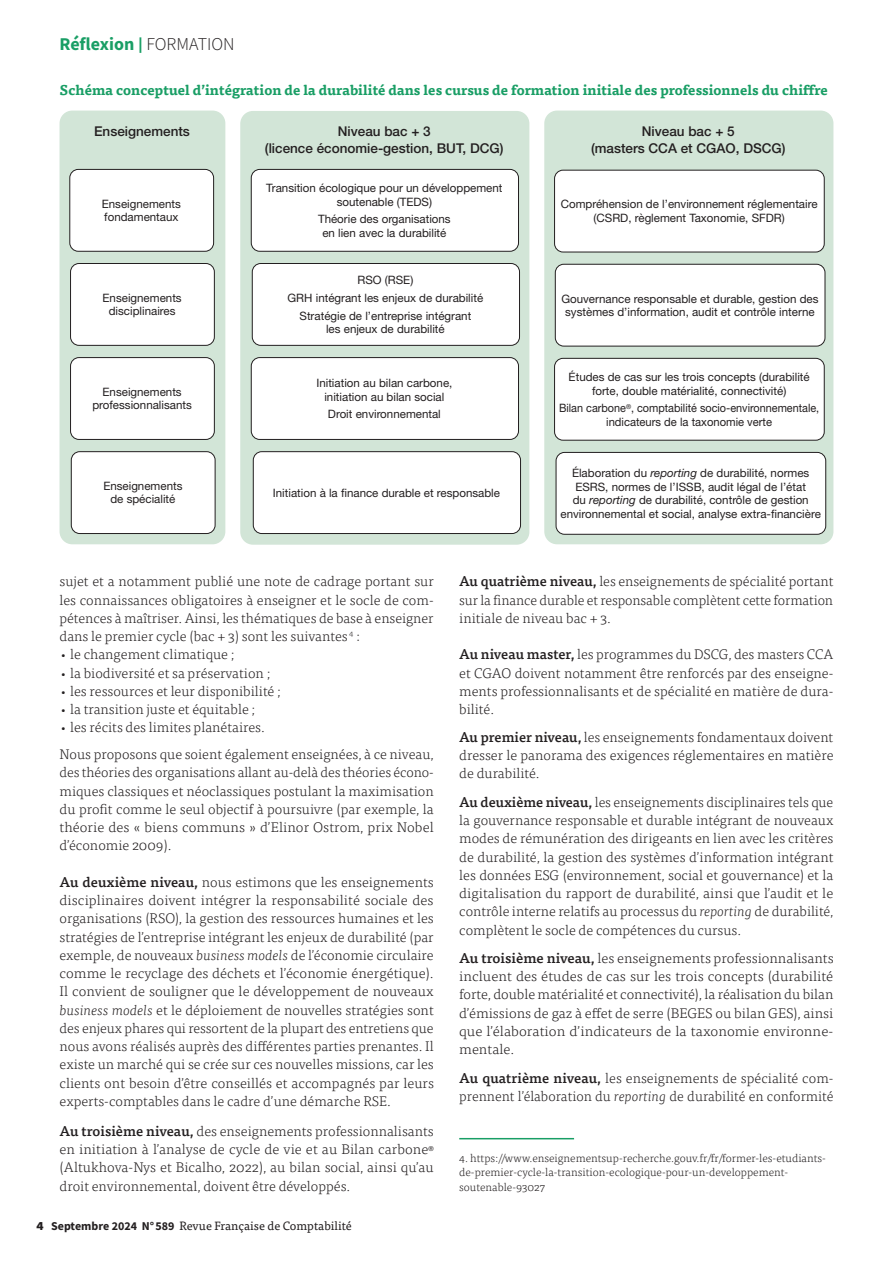
<style>
.page{position:relative;width:893px;height:1263px;background:#fff}
.page>*{position:absolute;margin:0;border:0;box-sizing:border-box;transform-origin:0 0}
.t1{font:700 18px "Source Sans Pro";color:#199e65}
.Texte_OK{font:300 13.95px/18.3px "Tisa Pro";color:#231f20;text-align:justify}
.Texte_OK-2{font:700 13.95px "Tisa Pro";color:#199e65}
.t2{font:500 13.5px "Helvetica Neue LT Std";color:#231f20}
.t3{font:12px "Tisa Pro";color:#231f20}
.t4{font:11.55px/13.5px "Helvetica Neue LT Std";color:#231f20;text-align:center}
.t5{font:11.55px/13.5px "Helvetica Neue LT Std";color:#231f20;text-align:center;scale:.94 1}
.Notes{font:300 11.25px/14.2px "Tisa Pro";color:#231f20}
.s1{font-size:15.45px}
.s2{font-weight:300;color:#231f20}
.s3{font-style:italic}
.s4{font-weight:500}
.s5{font-family:"Source Sans Pro";font-weight:700;font-size:15px}
.s6{font-family:"Source Sans Pro";font-weight:700}
</style>
<div class="page">
<div style="left:60px;top:111px;width:165px;height:433px;background:#d2e5d7;border-radius:13px"></div>
<div style="left:240px;top:111px;width:289px;height:434px;background:#d2e5d7;border-radius:13px"></div>
<div style="left:544px;top:111px;width:289px;height:433px;background:#d2e5d7;border-radius:13px"></div>
<div style="left:70px;top:169px;width:144px;height:82px;background:#fff;border-radius:9px"></div>
<div style="left:69px;top:169px;width:145px;height:83px;border:1px solid #231f20;border-radius:9px"></div>
<div style="left:251px;top:169px;width:267px;height:82px;background:#fff;border-radius:9px"></div>
<div style="left:251px;top:169px;width:268px;height:83px;border:1px solid #231f20;border-radius:9px"></div>
<div style="left:555px;top:170px;width:269px;height:82px;background:#fff;border-radius:9px"></div>
<div style="left:554px;top:170px;width:271px;height:82px;border:1px solid #231f20;border-radius:9px"></div>
<div style="left:252px;top:263px;width:267px;height:82px;background:#fff;border-radius:9px"></div>
<div style="left:252px;top:263px;width:268px;height:83px;border:1px solid #231f20;border-radius:9px"></div>
<div style="left:555px;top:264px;width:270px;height:82px;background:#fff;border-radius:9px"></div>
<div style="left:555px;top:264px;width:270px;height:82px;border:1px solid #231f20;border-radius:9px"></div>
<div style="left:251px;top:358px;width:267px;height:81px;background:#fff;border-radius:9px"></div>
<div style="left:251px;top:357px;width:268px;height:83px;border:1px solid #231f20;border-radius:9px"></div>
<div style="left:555px;top:358px;width:269px;height:82px;background:#fff;border-radius:9px"></div>
<div style="left:554px;top:358px;width:271px;height:83px;border:1px solid #231f20;border-radius:9px"></div>
<div style="left:253px;top:452px;width:267px;height:81px;background:#fff;border-radius:9px"></div>
<div style="left:253px;top:451px;width:268px;height:83px;border:1px solid #231f20;border-radius:9px"></div>
<div style="left:556px;top:452px;width:270px;height:82px;background:#fff;border-radius:9px"></div>
<div style="left:556px;top:452px;width:270px;height:83px;border:1px solid #231f20;border-radius:9px"></div>
<div style="left:71px;top:263px;width:143px;height:82px;background:#fff;border-radius:9px"></div>
<div style="left:70px;top:263px;width:145px;height:83px;border:1px solid #231f20;border-radius:9px"></div>
<div style="left:71px;top:358px;width:143px;height:81px;background:#fff;border-radius:9px"></div>
<div style="left:70px;top:357px;width:145px;height:83px;border:1px solid #231f20;border-radius:9px"></div>
<div style="left:71px;top:452px;width:144px;height:81px;background:#fff;border-radius:9px"></div>
<div style="left:71px;top:451px;width:144px;height:83px;border:1px solid #231f20;border-radius:9px"></div>
<hr style="left:459px;top:1138px;width:115px;height:1px;background:#199e65">
<p class="t1" style="left:60px;top:32px;width:177px">Réflexion <span class="s1">|</span> <span class="s2">FORMATION</span></p>
<p class="Texte_OK-2" style="left:60px;top:79px;width:770px">Schéma conceptuel d’intégration de la durabilité dans les cursus de formation initiale des professionnels du chiffre</p>
<p class="t2" style="left:94px;top:123px;width:97px">Enseignements</p>
<p class="t2" style="left:338px;top:124px;width:94px">Niveau bac + 3</p>
<p class="t2" style="left:265px;top:140px;width:240px">(licence économie-gestion, BUT, DCG)</p>
<p class="t2" style="left:642px;top:123px;width:94px">Niveau bac + 5</p>
<p class="t2" style="left:591px;top:140px;width:196px">(masters CCA et CGAO, DSCG)</p>
<p class="t4" style="left:102px;top:197px;width:81px;text-align:left">Enseignements fondamentaux</p>
<p class="t4" style="left:103px;top:291px;width:81px">Enseignements disciplinaires</p>
<p class="t4" style="left:92px;top:385px;width:101px">Enseignements professionnalisants</p>
<p class="t4" style="left:103px;top:479px;width:81px">Enseignements de spécialité</p>
<p class="t4" style="left:266px;top:181px;width:238px">Transition écologique pour un développement soutenable (TEDS)</p>
<p class="t4" style="left:318px;top:212px;width:134px">Théorie des organisations en lien avec la durabilité</p>
<p class="t4" style="left:357px;top:273px;width:57px">RSO (RSE)</p>
<p class="t4" style="left:288px;top:291px;width:197px">GRH intégrant les enjeux de durabilité</p>
<p class="t4" style="left:299px;top:309px;width:173px">Stratégie de l’entreprise intégrant les enjeux de durabilité</p>
<p class="t4" style="left:316px;top:376px;width:138px">Initiation au bilan carbone, initiation au bilan social</p>
<p class="t4" style="left:328px;top:407px;width:114px">Droit environnemental</p>
<p class="t4" style="left:273px;top:486px;width:229px">Initiation à la finance durable et responsable</p>
<p class="t4" style="left:561px;top:197px;width:258px">Compréhension de l’environnement réglementaire (CSRD, règlement Taxonomie, SFDR)</p>
<p class="t4" style="left:561px;top:292px;width:259px">Gouvernance responsable et durable, gestion des systèmes d’information, audit et contrôle interne</p>
<p class="t4" style="left:569px;top:370px;width:243px">Études de cas sur les trois concepts (durabilité forte, double matérialité, connectivité)</p>
<p class="t5" style="left:559px;top:401px;width:278px">Bilan carbone<sup>®</sup>, comptabilité socio-environnementale, indicateurs de la taxonomie verte</p>
<p class="t4" style="left:560px;top:466px;width:262px">Élaboration du <span class="s3">reporting</span> de durabilité, normes ESRS, normes de l’ISSB, audit légal de l’état<br>du <span class="s3">reporting</span> de durabilité, contrôle de gestion environnemental et social, analyse extra-financière</p>
<p class="Texte_OK" style="left:60px;top:572px;width:376px">sujet et a notamment publié une note de cadrage portant sur les connaissances obligatoires à enseigner et le socle de com&shy;pétences à maîtriser. Ainsi, les thématiques de base à enseigner dans le premier cycle (bac + 3) sont les suivantes <sup>4</sup> :</p>
<p class="Texte_OK" style="left:60px;top:645px;width:176px">• le changement climatique ;</p>
<p class="Texte_OK" style="left:60px;top:663px;width:212px">• la biodiversité et sa préservation ;</p>
<p class="Texte_OK" style="left:60px;top:681px;width:223px">• les ressources et leur disponibilité ;</p>
<p class="Texte_OK" style="left:60px;top:699px;width:197px">• la transition juste et équitable ;</p>
<p class="Texte_OK" style="left:60px;top:718px;width:207px">• les récits des limites planétaires.</p>
<p class="Texte_OK" style="left:60px;top:744px;width:376px">Nous proposons que soient également enseignées, à ce niveau, des théories des organisations allant au-delà des théories écono&shy;miques classiques et néoclassiques postulant la maximisation du profit comme le seul objectif à poursuivre (par exemple, la théorie des « biens communs » d’Elinor Ostrom, prix Nobel d’économie 2009).</p>
<p class="Texte_OK" style="left:60px;top:872px;width:376px"><span class="s4">Au deuxième niveau,</span> nous estimons que les enseignements disciplinaires doivent intégrer la responsabilité sociale des organisations (RSO), la gestion des ressources humaines et les stratégies de l’entreprise intégrant les enjeux de durabilité (par exemple, de nouveaux <span class="s3">business models</span> de l’économie circulaire comme le recyclage des déchets et l’économie énergétique).<br>Il convient de souligner que le développement de nouveaux <span class="s3">business models</span> et le déploiement de nouvelles stratégies sont des enjeux phares qui ressortent de la plupart des entretiens que nous avons réalisés auprès des différentes parties prenantes. Il existe un marché qui se crée sur ces nouvelles missions, car les clients ont besoin d’être conseillés et accompagnés par leurs experts-comptables dans le cadre d’une démarche RSE.</p>
<p class="Texte_OK" style="left:60px;top:1121px;width:376px"><span class="s4">Au troisième niveau,</span> des enseignements professionnalisants en initiation à l’analyse de cycle de vie et au Bilan carbone<sup>® </sup>(Altukhova-Nys et Bicalho, 2022), au bilan social, ainsi qu’au droit environnemental, doivent être développés.</p>
<p class="t3" style="left:36px;top:1217px;width:317px"><span class="s5">4</span> <span class="s6">Septembre 2024 N°589</span> Revue Française de Comptabilité</p>
<p class="Texte_OK" style="left:459px;top:572px;width:376px"><span class="s4">Au quatrième niveau,</span> les enseignements de spécialité portant sur la finance durable et responsable complètent cette formation initiale de niveau bac + 3.</p>
<p class="Texte_OK" style="left:459px;top:645px;width:376px"><span class="s4">Au niveau master,</span> les programmes du DSCG, des masters CCA et CGAO doivent notamment être renforcés par des enseigne&shy;ments professionnalisants et de spécialité en matière de dura&shy;bilité.</p>
<p class="Texte_OK" style="left:459px;top:727px;width:376px"><span class="s4">Au premier niveau,</span> les enseignements fondamentaux doivent dresser le panorama des exigences réglementaires en matière de durabilité.</p>
<p class="Texte_OK" style="left:459px;top:792px;width:376px"><span class="s4">Au deuxième niveau,</span> les enseignements disciplinaires tels que la gouvernance responsable et durable intégrant de nouveaux modes de rémunération des dirigeants en lien avec les critères de durabilité, la gestion des systèmes d’information intégrant les données ESG (environnement, social et gouvernance) et la digitalisation du rapport de durabilité, ainsi que l’audit et le contrôle interne relatifs au processus du <span class="s3">reporting</span> de durabilité, complètent le socle de compétences du cursus.</p>
<p class="Texte_OK" style="left:459px;top:948px;width:376px"><span class="s4">Au troisième niveau,</span> les enseignements professionnalisants incluent des études de cas sur les trois concepts (durabilité forte, double matérialité et connectivité), la réalisation du bilan d’émissions de gaz à effet de serre (BEGES ou bilan GES), ainsi que l’élaboration d’indicateurs de la taxonomie environne&shy;mentale.</p>
<p class="Texte_OK" style="left:459px;top:1068px;width:376px"><span class="s4">Au quatrième niveau,</span> les enseignements de spécialité com&shy;prennent l’élaboration du <span class="s3">reporting</span> de durabilité en conformité</p>
<p class="Notes" style="left:459px;top:1151px;width:368px">4. https://www.enseignementsup-recherche.gouv.fr/fr/former-les-etudiants&shy;de-premier-cycle-la-transition-ecologique-pour-un-developpement&shy;soutenable-93027</p>
</div>
